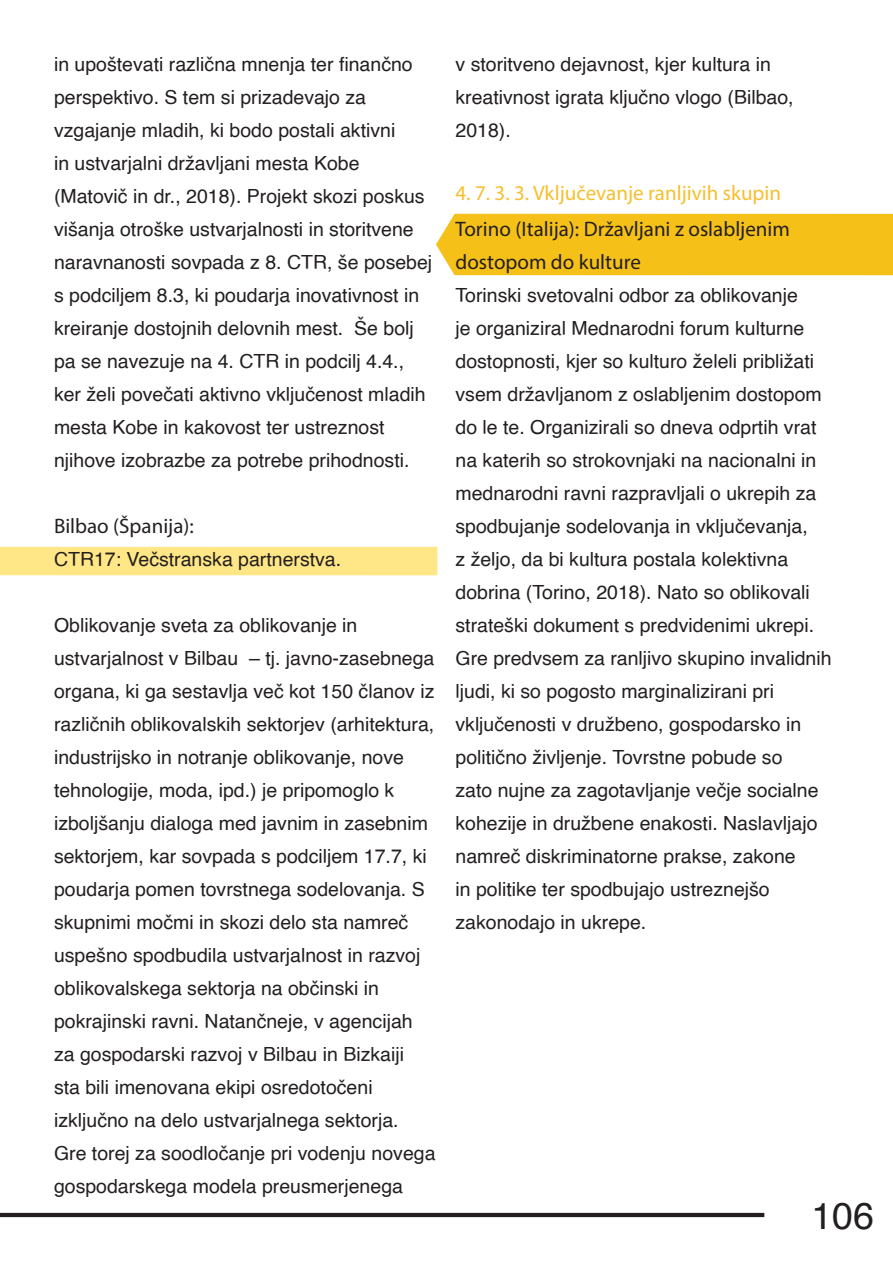
<style>
.page{position:relative;width:893px;height:1263px;background:#fff}
.page>*{position:absolute;margin:0;border:0;box-sizing:border-box;transform-origin:0 0}
.t1{font:37.5px "Helvetica";color:#231f20}
.podpodpodnaslovi{font:21px/33px "Myriad Pro";color:#231f20}
.podpodnaslovi{font:21px "Myriad Pro";color:#f7bf2e}
.SIPK_body{font:19.5px/33px "Helvetica";color:#231f20}
</style>
<div class="page">
<hr style="left:0;top:1213px;width:764px;height:4px;background:#231f20">
<div style="left:436px;top:214px;width:457px;height:61px;background:#f5c119"></div>
<div style="left:0;top:547px;width:437px;height:28px;background:#ffe787"></div>
<p class="SIPK_body" style="left:54px;top:48px;width:380px">in upoštevati različna mnenja ter finančno perspektivo. S tem si prizadevajo za vzgajanje mladih, ki bodo postali aktivni<br>in ustvarjalni državljani mesta Kobe (Matovič in dr., 2018). Projekt skozi poskus višanja otroške ustvarjalnosti in storitvene naravnanosti sovpada z 8. CTR, še posebej s podciljem 8.3, ki poudarja inovativnost in kreiranje dostojnih delovnih mest. Še bolj pa se navezuje na 4. CTR in podcilj 4.4., ker želi povečati aktivno vključenost mladih mesta Kobe in kakovost ter ustreznost njihove izobrazbe za potrebe prihodnosti.</p>
<p class="podpodpodnaslovi" style="left:54px;top:509px;width:141px">Bilbao (Španija):</p>
<p class="SIPK_body" style="left:54px;top:543px;width:289px">CTR17: Večstranska partnerstva.</p>
<p class="SIPK_body" style="left:54px;top:609px;width:383px">Oblikovanje sveta za oblikovanje in ustvarjalnost v Bilbau – tj. javno-zasebnega organa, ki ga sestavlja več kot 150 članov iz različnih oblikovalskih sektorjev (arhitektura, industrijsko in notranje oblikovanje, nove tehnologije, moda, ipd.) je pripomoglo k izboljšanju dialoga med javnim in zasebnim sektorjem, kar sovpada s podciljem 17.7, ki poudarja pomen tovrstnega sodelovanja. S skupnimi močmi in skozi delo sta namreč uspešno spodbudila ustvarjalnost in razvoj oblikovalskega sektorja na občinski in pokrajinski ravni. Natančneje, v agencijah za gospodarski razvoj v Bilbau in Bizkaiji<br>sta bili imenovana ekipi osredotočeni izključno na delo ustvarjalnega sektorja.<br>Gre torej za soodločanje pri vodenju novega gospodarskega modela preusmerjenega</p>
<p class="SIPK_body" style="left:455px;top:48px;width:340px">v storitveno dejavnost, kjer kultura in kreativnost igrata ključno vlogo (Bilbao,<br>2018).</p>
<p class="podpodnaslovi" style="left:455px;top:180px;width:327px">4. 7. 3. 3. Vključevanje ranljivih skupin</p>
<p class="podpodpodnaslovi" style="left:455px;top:212px;width:336px">Torino (Italija): Državljani z oslabljenim dostopom do kulture</p>
<p class="SIPK_body" style="left:455px;top:279px;width:378px">Torinski svetovalni odbor za oblikovanje<br>je organiziral Mednarodni forum kulturne dostopnosti, kjer so kulturo želeli približati vsem državljanom z oslabljenim dostopom do le te. Organizirali so dneva odprtih vrat na katerih so strokovnjaki na nacionalni in mednarodni ravni razpravljali o ukrepih za spodbujanje sodelovanja in vključevanja,<br>z željo, da bi kultura postala kolektivna dobrina (Torino, 2018). Nato so oblikovali strateški dokument s predvidenimi ukrepi.<br>Gre predvsem za ranljivo skupino invalidnih ljudi, ki so pogosto marginalizirani pri vključenosti v družbeno, gospodarsko in politično življenje. Tovrstne pobude so<br>zato nujne za zagotavljanje večje socialne kohezije in družbene enakosti. Naslavljajo namreč diskriminatorne prakse, zakone<br>in politike ter spodbujajo ustreznejšo zakonodajo in ukrepe.</p>
<h1 class="t1" style="left:811px;top:1187px;width:64px">106</h1>
</div>
